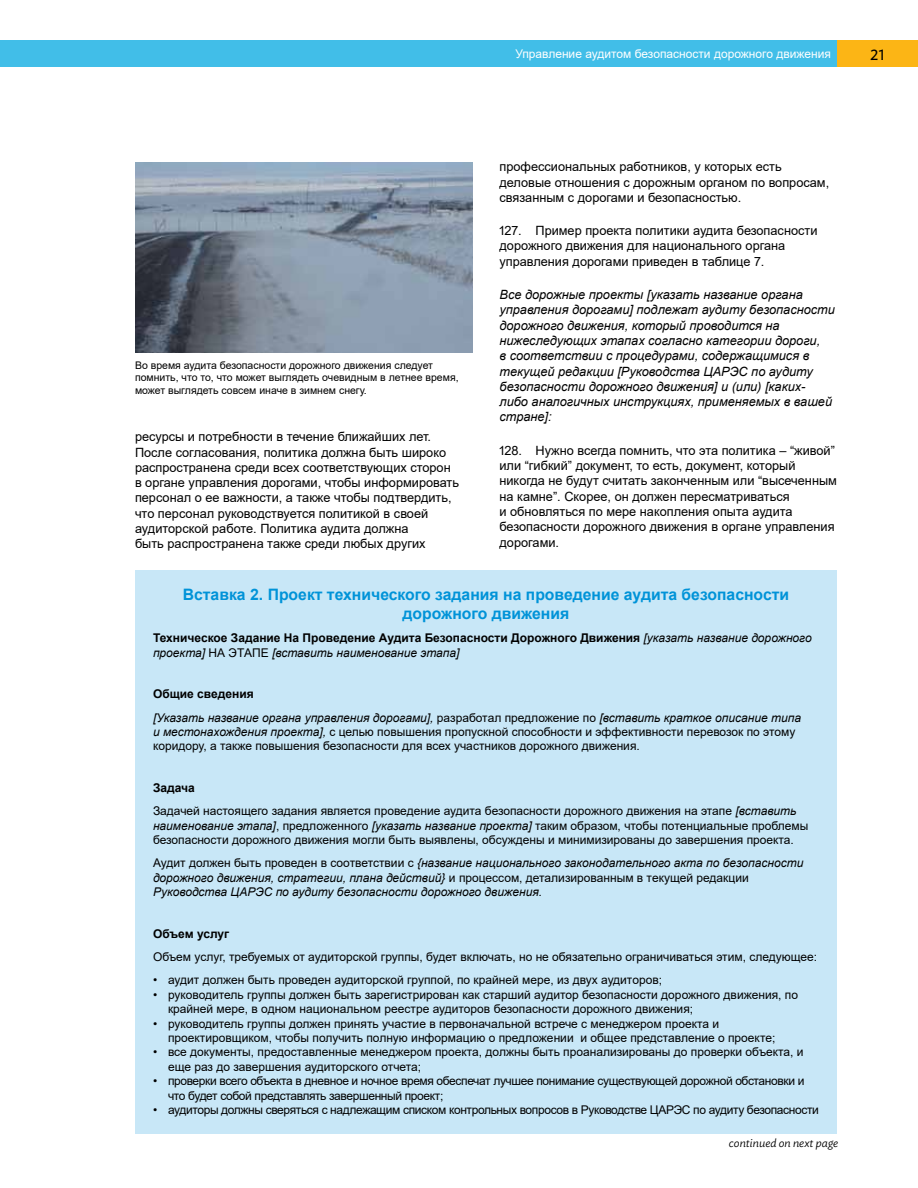
<style>
.page{position:relative;width:918px;height:1188px;background:#fff}
.page>*{position:absolute;margin:0;border:0;box-sizing:border-box;transform-origin:0 0}
.t1{font:700 15.75px/18.9px "Arial";color:#0093d8;text-align:center}
.t2{font:15px "Ideal Sans";color:#000}
.t3{font:12.75px/15.3px "Arial";color:#000}
.t4{font:italic 12.75px/15.3px "Arial";color:#000}
.t5{font:12px/14.4px "Arial";color:#000}
.t6{font:italic 12px/14.4px "Arial";color:#000}
.t7{font:12px/14.4px "Arial";letter-spacing:-.03em;color:#000}
.t8{font:700 12px/14.4px "Arial";color:#000}
.t9{font:12px "Arial";color:#fff}
.t10{font:italic 300 12px "Ideal Sans";color:#000}
.t11{font:10.5px/12.6px "Arial";color:#000}
.s1{font-weight:400;font-style:italic}
.s2{font-weight:400}
.s3{font-weight:700;font-style:normal}
.s4{font-style:normal}
.s5{font-style:italic}
.s6{font-weight:700}
</style>
<div class="page">
<div style="left:836px;top:40px;width:82px;height:28px;background:#fcb515"></div>
<div style="left:0;top:40px;width:837px;height:28px;background:#41bee8"></div>
<img style="left:135px;top:162px;width:338px;height:190px">
<div style="left:135px;top:571px;width:702px;height:563px;background:#c8e7f7"></div>
<p class="t11" style="left:135px;top:359px;width:325px">Во время аудита безопасности дорожного движения следует помнить, что то, что может выглядеть очевидным в летнее время, может выглядеть совсем иначе в зимнем снегу.</p>
<p class="t3" style="left:135px;top:429px;width:326px">ресурсы и потребности в течение ближайших лет.<br>После согласования, политика должна быть широко распространена среди всех соответствующих сторон в органе управления дорогами, чтобы информировать персонал о ее важности, а также чтобы подтвердить, что персонал руководствуется политикой в своей аудиторской работе. Политика аудита должна<br>быть распространена также среди любых других</p>
<p class="t9" style="left:515px;top:46px;width:317px">Управление аудитом безопасности дорожного движения</p>
<p class="t2" style="left:870px;top:43px;width:16px">21</p>
<p class="t3" style="left:499px;top:159px;width:331px">профессиональных работников, у которых есть деловые отношения с дорожным органом по вопросам, связанным с дорогами и безопасностью.</p>
<p class="t3" style="left:499px;top:223px;width:319px">127. Пример проекта политики аудита безопасности дорожного движения для национального органа управления дорогами приведен в таблице 7.</p>
<p class="t4" style="left:499px;top:287px;width:337px">Все дорожные проекты [указать название органа управления дорогами] подлежат аудиту безопасности дорожного движения, который проводится на нижеследующих этапах согласно категории дороги,<br>в соответствии с процедурами, содержащимися в текущей редакции [Руководства ЦАРЭС по аудиту безопасности дорожного движения] и (или) [каких&shy;либо аналогичных инструкциях, применяемых в вашей стране]:</p>
<p class="t3" style="left:499px;top:443px;width:339px">128. Нужно всегда помнить, что эта политика – “живой” или “гибкий” документ, то есть, документ, который никогда не будут считать законченным или “высеченным на камне”. Скорее, он должен пересматриваться<br>и обновляться по мере накопления опыта аудита безопасности дорожного движения в органе управления дорогами.</p>
<h1 class="t1" style="left:183px;top:585px;width:608px">Вставка 2. Проект технического задания на проведение аудита безопасности дорожного движения</h1>
<p class="t8" style="left:153px;top:631px;width:660px">Техническое Задание На Проведение Аудита Безопасности Дорожного Движения <span class="s1">[указать название дорожного проекта]</span> <span class="s2">НА ЭТАПЕ</span> <span class="s1">[вставить наименование этапа]</span></p>
<p class="t6" style="left:153px;top:682px;width:650px;line-height:23.4px"><span class="s3">Общие сведения<br></span>[Указать название органа управления дорогами], <span class="s4">разработал предложение по</span> [вставить краткое описание типа</p>
<p class="t5" style="left:153px;top:724px;width:644px"><span class="s5">и местонахождения проекта],</span> с целью повышения пропускной способности и эффективности перевозок по этому коридору, а также повышения безопасности для всех участников дорожного движения.</p>
<p class="t5" style="left:153px;top:776px;width:645px;line-height:23.4px"><span class="s6">Задача<br></span>Задачей настоящего задания является проведение аудита безопасности дорожного движения на этапе <span class="s5">[вставить</span></p>
<p class="t5" style="left:153px;top:818px;width:657px"><span class="s5">наименование этапа]</span>, предложенного <span class="s5">[указать название проекта]</span> таким образом, чтобы потенциальные проблемы безопасности дорожного движения могли быть выявлены, обсуждены и минимизированы до завершения проекта.</p>
<p class="t6" style="left:153px;top:856px;width:652px"><span class="s4">Аудит должен быть проведен в соответствии с</span> {название национального законодательного акта по безопасности дорожного движения, стратегии, плана действий} <span class="s4">и процессом, детализированным в текущей редакции<br></span>Руководства ЦАРЭС по аудиту безопасности дорожного движения.</p>
<p class="t8" style="left:153px;top:926px;width:78px">Объем услуг</p>
<p class="t5" style="left:153px;top:949px;width:666px">Объем услуг, требуемых от аудиторской группы, будет включать, но не обязательно ограничиваться этим, следующее:</p>
<p class="t5" style="left:153px;top:973px;width:511px">• аудит должен быть проведен аудиторской группой, по крайней мере, из двух аудиторов;</p>
<p class="t5" style="left:168px;top:987px;width:632px;text-indent:-15px">• руководитель группы должен быть зарегистрирован как старший аудитор безопасности дорожного движения, по крайней мере, в одном национальном реестре аудиторов безопасности дорожного движения;</p>
<p class="t5" style="left:168px;top:1016px;width:609px;text-indent:-15px">• руководитель группы должен принять участие в первоначальной встрече с менеджером проекта и проектировщиком, чтобы получить полную информацию о предложении и общее представление о проекте;</p>
<p class="t5" style="left:168px;top:1045px;width:637px;text-indent:-15px">• все документы, предоставленные менеджером проекта, должны быть проанализированы до проверки объекта, и еще раз до завершения аудиторского отчета;</p>
<p class="t7" style="left:168px;top:1074px;width:638px;text-indent:-15px">• проверки всего объекта в дневное и ночное время обеспечат лучшее понимание существующей дорожной обстановки и что будет собой представлять завершенный проект;</p>
<p class="t7" style="left:153px;top:1102px;width:667px">• аудиторы должны сверяться с надлежащим списком контрольных вопросов в Руководстве ЦАРЭС по аудиту безопасности</p>
<p class="t10" style="left:729px;top:1134px;width:111px">continued on next page</p>
</div>
